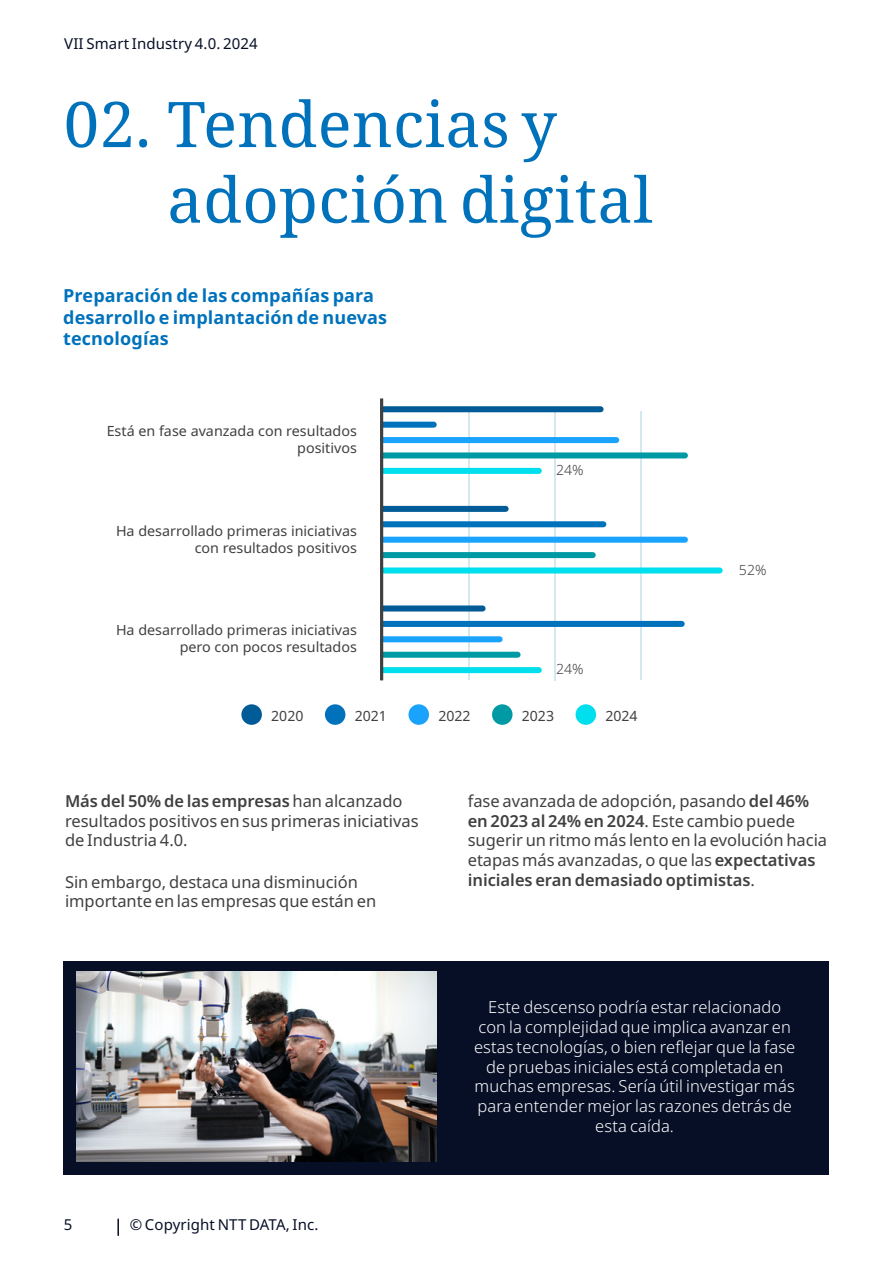
<style>
.page{position:relative;width:893px;height:1263px;background:#fff}
.page>*{position:absolute;margin:0;border:0;box-sizing:border-box;transform-origin:0 0}
.t1{font:63px/75.6px "Noto Serif";letter-spacing:.01em;color:#0072bc}
.t2{font:700 18px/21.6px "Noto Sans";letter-spacing:.01em;color:#0072bc}
.t3{font:16.5px/19.8px "Noto Sans";color:#404040}
.t4{font:300 16.5px/19.8px "Noto Sans";letter-spacing:.01em;color:#fff;text-align:center}
.t5{font:15px "Noto Sans";letter-spacing:.01em;color:#070f26}
.t6{font:14.1px/17px "Noto Sans";color:#404040;text-align:right}
.t7{font:300 14.1px "Noto Sans";color:#404040}
.s1{font-weight:600}
</style>
<div class="page">
<svg style="left:117px;top:1219px;width:2px;height:16px"></svg>
<div style="left:241px;top:704px;width:21px;height:21px;background:#005b96;border-radius:50%"></div>
<div style="left:325px;top:704px;width:20px;height:21px;background:#0072bc;border-radius:50%"></div>
<div style="left:408px;top:704px;width:21px;height:21px;background:#19a3fc;border-radius:50%"></div>
<div style="left:492px;top:704px;width:20px;height:21px;background:#009aa4;border-radius:50%"></div>
<div style="left:576px;top:704px;width:20px;height:21px;background:#00dfed;border-radius:50%"></div>
<hr style="left:468px;top:411px;width:1px;height:268px;background:#9ac7d7">
<hr style="left:554px;top:411px;width:1px;height:269px;background:#9ac7d7">
<hr style="left:640px;top:411px;width:1px;height:268px;background:#9ac7d7">
<div style="left:383px;top:468px;width:156px;height:6px;background:#00dfed"></div>
<div style="left:383px;top:452px;width:302px;height:6px;background:#009aa4"></div>
<div style="left:383px;top:437px;width:233px;height:6px;background:#19a3fc"></div>
<div style="left:383px;top:422px;width:51px;height:6px;background:#0072bc"></div>
<div style="left:383px;top:406px;width:218px;height:6px;background:#005b96"></div>
<div style="left:383px;top:567px;width:337px;height:6px;background:#00dfed"></div>
<div style="left:383px;top:552px;width:210px;height:6px;background:#009aa4"></div>
<div style="left:383px;top:537px;width:302px;height:6px;background:#19a3fc"></div>
<div style="left:383px;top:521px;width:220px;height:6px;background:#0072bc"></div>
<div style="left:383px;top:506px;width:123px;height:6px;background:#005b96"></div>
<div style="left:383px;top:667px;width:156px;height:6px;background:#00dfed"></div>
<div style="left:383px;top:652px;width:135px;height:6px;background:#009aa4"></div>
<div style="left:383px;top:636px;width:117px;height:6px;background:#19a3fc"></div>
<div style="left:383px;top:621px;width:299px;height:6px;background:#0072bc"></div>
<div style="left:383px;top:605px;width:100px;height:6px;background:#005b96"></div>
<div style="left:380px;top:398px;width:3px;height:282px;border:2px solid #404040"></div>
<div style="left:64px;top:961px;width:765px;height:214px;background:#070f26"></div>
<img style="left:77px;top:972px;width:360px;height:190px">
<p class="t5" style="left:64px;top:35px;width:195px">VII Smart Industry 4.0. 2024</p>
<h1 class="t1" style="left:167px;top:89px;width:487px;text-indent:-103px">02. Tendencias y adopción digital</h1>
<p class="t2" style="left:63px;top:285px;width:325px">Preparación de las compañías para desarrollo e implantación de nuevas tecnologías</p>
<p class="t6" style="left:107px;top:423px;width:252px">Está en fase avanzada con resultados positivos</p>
<p class="t6" style="left:116px;top:522px;width:242px">Ha desarrollado primeras iniciativas con resultados positivos</p>
<p class="t6" style="left:116px;top:622px;width:242px">Ha desarrollado primeras iniciativas pero con pocos resultados</p>
<p class="t7" style="left:556px;top:462px;width:29px">24%</p>
<p class="t7" style="left:556px;top:661px;width:29px">24%</p>
<p class="t6" style="left:271px;top:708px;width:34px">2020</p>
<p class="t6" style="left:355px;top:708px;width:34px">2021</p>
<p class="t6" style="left:438px;top:708px;width:34px">2022</p>
<p class="t6" style="left:522px;top:708px;width:34px">2023</p>
<p class="t6" style="left:605px;top:708px;width:34px">2024</p>
<p class="t7" style="left:739px;top:561px;width:29px">52%</p>
<p class="t3" style="left:65px;top:791px;width:355px"><span class="s1">Más del 50% de las empresas</span> han alcanzado resultados positivos en sus primeras iniciativas de Industria 4.0.</p>
<p class="t3" style="left:65px;top:872px;width:313px">Sin embargo, destaca una disminución importante en las empresas que están en</p>
<p class="t5" style="left:64px;top:1216px;width:10px">5</p>
<p class="t5" style="left:130px;top:1216px;width:190px">© Copyright NTT DATA, Inc.</p>
<p class="t3" style="left:468px;top:791px;width:361px">fase avanzada de adopción, pasando <span class="s1">del 46% en 2023 al 24% en 2024</span>. Este cambio puede sugerir un ritmo más lento en la evolución hacia etapas más avanzadas, o que las <span class="s1">expectativas iniciales eran demasiado optimistas</span>.</p>
<p class="t4" style="left:474px;top:998px;width:323px">Este descenso podría estar relacionado con la complejidad que implica avanzar en estas tecnologías, o bien reflejar que la fase de pruebas iniciales está completada en muchas empresas. Sería útil investigar más para entender mejor las razones detrás de esta caída.</p>
</div>
